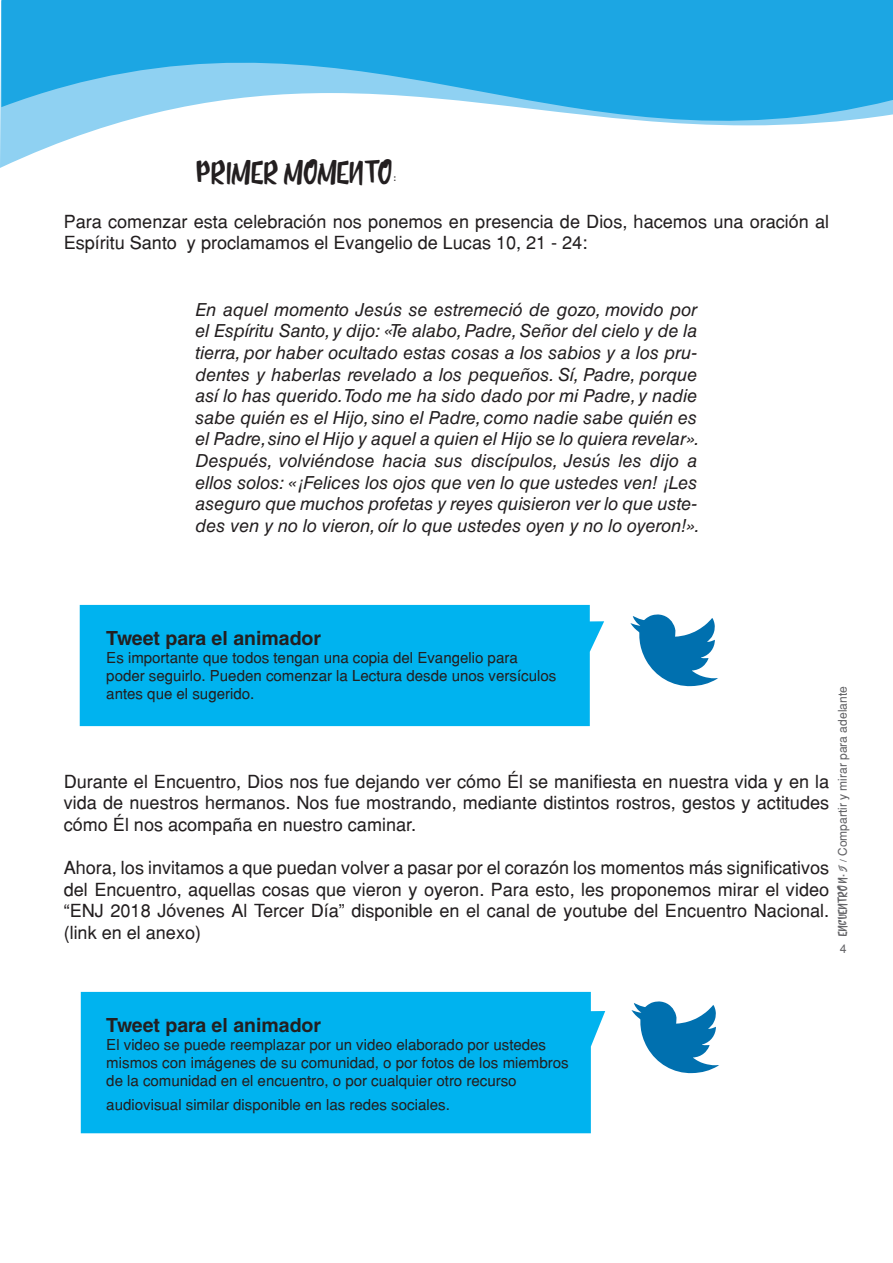
<style>
.page{position:relative;width:893px;height:1263px;background:#fff}
.page>*{position:absolute;margin:0;border:0;box-sizing:border-box;transform-origin:0 0}
.t1{font:30px "ENJ Font";color:#231f20}
.t2{font:700 19.5px "Helvetica LT Std";color:#231f20}
.t3{font:italic 18px/21.6px "Helvetica LT Std";color:#231f20}
.t4{font:18px/21.6px "Helvetica";color:#231f20;text-align:justify}
.t5{font:15px "Helvetica";color:#231f20}
.t6{font:12px "Helvetica";color:#636366}
.s1{font-family:"ENJ Font"}
</style>
<div class="page">
<div style="left:81px;top:992px;width:524px;height:141px;background:#00b3ef"></div>
<svg style="left:631px;top:1001px;width:88px;height:73px"></svg>
<div style="left:80px;top:605px;width:524px;height:121px;background:#00b3ef"></div>
<svg style="left:1px;top:0;width:892px;height:168px;fill:#1ca6e3"></svg>
<svg style="left:630px;top:614px;width:88px;height:73px"></svg>
<p class="t1" style="left:197px;top:144px;width:203px">PRIMER MOMENTO:</p>
<p class="t4" style="left:64px;top:210px;width:767px">Para comenzar esta celebración nos ponemos en presencia de Dios, hacemos una oración al<br>Espíritu Santo y proclamamos el Evangelio de Lucas 10, 21 - 24:</p>
<p class="t3" style="left:196px;top:299px;width:505px">En aquel momento Jesús se estremeció de gozo, movido por el Espíritu Santo, y dijo: «Te alabo, Padre, Señor del cielo y de la tierra, por haber ocultado estas cosas a los sabios y a los pru&shy;dentes y haberlas revelado a los pequeños. Sí, Padre, porque así lo has querido.Todo me ha sido dado por mi Padre, y nadie sabe quién es el Hijo, sino el Padre, como nadie sabe quién es el Padre, sino el Hijo y aquel a quien el Hijo se lo quiera revelar».</p>
<p class="t3" style="left:196px;top:450px;width:506px">Después, volviéndose hacia sus discípulos, Jesús les dijo a ellos solos: «¡Felices los ojos que ven lo que ustedes ven! ¡Les aseguro que muchos profetas y reyes quisieron ver lo que uste&shy;des ven y no lo vieron, oír lo que ustedes oyen y no lo oyeron!».</p>
<p class="t2" style="left:106px;top:626px;width:216px">Tweet para el animador</p>
<p class="t5" style="left:106px;top:649px;width:413px">Es importante que todos tengan una copia del Evangelio para</p>
<p class="t5" style="left:106px;top:667px;width:452px">poder seguirlo. Pueden comenzar la Lectura desde unos versículos</p>
<p class="t5" style="left:106px;top:685px;width:150px">antes que el sugerido.</p>
<p class="t4" style="left:64px;top:770px;width:767px">Durante el Encuentro, Dios nos fue dejando ver cómo Él se manifiesta en nuestra vida y en la vida de nuestros hermanos. Nos fue mostrando, mediante distintos rostros, gestos y actitudes cómo Él nos acompaña en nuestro caminar.</p>
<p class="t4" style="left:64px;top:856px;width:767px">Ahora, los invitamos a que puedan volver a pasar por el corazón los momentos más significativos del Encuentro, aquellas cosas que vieron y oyeron. Para esto, les proponemos mirar el video “ENJ 2018 Jóvenes Al Tercer Día” disponible en el canal de youtube del Encuentro Nacional. (link en el anexo)</p>
<p class="t6" style="left:835px;top:935px;width:251px;rotate:-90deg"><span class="s1">ENCUENTRO N* 5 /</span> Compartir y mirar para adelante</p>
<p class="t6" style="left:840px;top:941px;width:8px">4</p>
<p class="t2" style="left:106px;top:1013px;width:216px">Tweet para el animador</p>
<p class="t5" style="left:106px;top:1036px;width:441px">El video se puede reemplazar por un video elaborado por ustedes</p>
<p class="t5" style="left:106px;top:1054px;width:464px">mismos con imágenes de su comunidad, o por fotos de los miembros</p>
<p class="t5" style="left:106px;top:1072px;width:412px">de la comunidad en el encuentro, o por cualquier otro recurso</p>
<p class="t5" style="left:106px;top:1095px;width:345px">audiovisual similar disponible en las redes sociales.</p>
</div>
